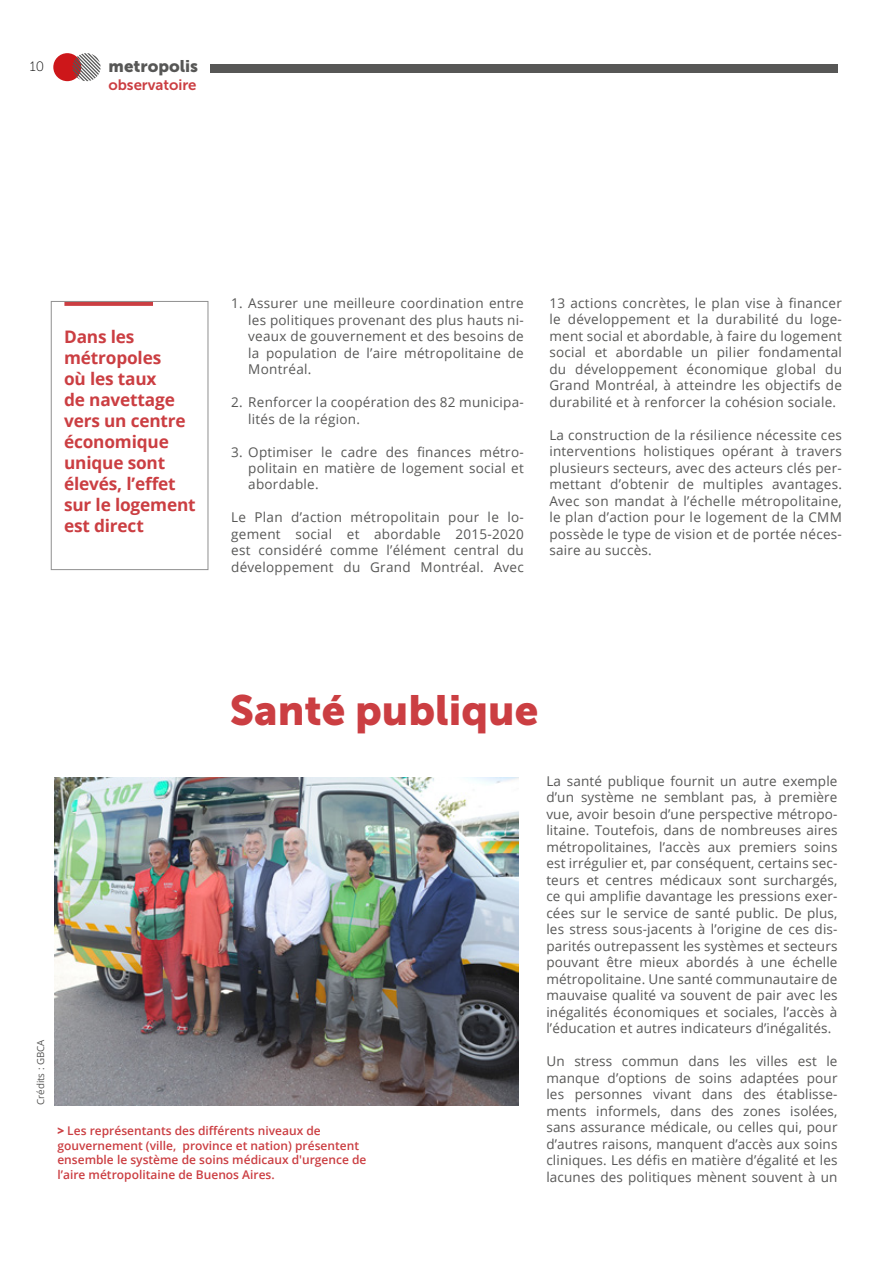
<style>
.page{position:relative;width:893px;height:1263px;background:#fff}
.page>*{position:absolute;margin:0;border:0;box-sizing:border-box;transform-origin:0 0}
.t1{font:42px "Museo Sans 900";color:#cb3e42}
.t2{font:700 17.25px/21px "Open Sans";letter-spacing:-.01em;color:#cb3e42}
.t3{font:16.8px "Museo Sans 900";color:#575756}
.t4{font:15px "Museo Sans 700";letter-spacing:-.005em;color:#cb3e42}
.t5{font:13.5px/16.5px "Open Sans";letter-spacing:.02em;color:#575756;text-align:justify}
.t6{font:13.5px "Museo Sans 100";color:#000}
.t7{font:600 12px/14.7px "Open Sans";color:#cb3e42}
.t8{font:9.75px "Open Sans";color:#575756}
.s1{font-weight:800}
</style>
<div class="page">
<div style="left:53px;top:53px;width:28px;height:28px;background:#cd171a;border-radius:50%"></div>
<svg style="left:73px;top:53px;width:28px;height:28px"></svg>
<div style="left:210px;top:64px;width:628px;height:8px;background:#575756"></div>
<img style="left:54px;top:778px;width:465px;height:327px">
<div style="left:64px;top:301px;width:89px;height:5px;background:#cb3e42"></div>
<div style="left:51px;top:301px;width:157px;height:269px;border:1px solid #909090"></div>
<p class="t6" style="left:30px;top:59px;width:16px">10</p>
<p class="t3" style="left:109px;top:57px;width:91px">metropolis</p>
<p class="t4" style="left:109px;top:77px;width:89px">observatoire</p>
<p class="t2" style="left:64px;top:326px;width:133px">Dans les métropoles<br>où les taux<br>de navettage vers un centre économique unique sont élevés, l’effet sur le logement est direct</p>
<p class="t5" style="left:248px;top:294px;width:277px;text-indent:-17px">1. Assurer une meilleure coordination entre les politiques provenant des plus hauts ni&shy;veaux de gouvernement et des besoins de la population de l’aire métropolitaine de Montréal.</p>
<p class="t5" style="left:248px;top:393px;width:277px;text-indent:-17px">2. Renforcer la coopération des 82 municipa&shy;lités de la région.</p>
<p class="t5" style="left:248px;top:443px;width:277px;text-indent:-17px">3. Optimiser le cadre des finances métro&shy;politain en matière de logement social et abordable.</p>
<p class="t5" style="left:231px;top:509px;width:294px">Le Plan d’action métropolitain pour le lo&shy;gement social et abordable 2015-2020 est considéré comme l’élément central du développement du Grand Montréal. Avec</p>
<p class="t5" style="left:549px;top:294px;width:294px">13 actions concrètes, le plan vise à financer le développement et la durabilité du loge&shy;ment social et abordable, à faire du logement social et abordable un pilier fondamental du développement économique global du Grand Montréal, à atteindre les objectifs de durabilité et à renforcer la cohésion sociale.</p>
<p class="t5" style="left:549px;top:426px;width:294px">La construction de la résilience nécessite ces interventions holistiques opérant à travers plusieurs secteurs, avec des acteurs clés per&shy;mettant d’obtenir de multiples avantages.<br>Avec son mandat à l’échelle métropolitaine, le plan d’action pour le logement de la CMM possède le type de vision et de portée néces&shy;saire au succès.</p>
<h1 class="t1" style="left:230px;top:686px;width:310px">Santé publique</h1>
<p class="t8" style="left:34px;top:1105px;width:67px;rotate:-90deg">Crédits : GBCA</p>
<p class="t7" style="left:57px;top:1123px;width:311px"><span class="s1">&gt;</span> Les représentants des différents niveaux de gouvernement (ville, province et nation) présentent ensemble le système de soins médicaux d'urgence de l’aire métropolitaine de Buenos Aires.</p>
<p class="t5" style="left:546px;top:772px;width:293px">La santé publique fournit un autre exemple d’un système ne semblant pas, à première vue, avoir besoin d’une perspective métropo&shy;litaine. Toutefois, dans de nombreuses aires métropolitaines, l’accès aux premiers soins est irrégulier et, par conséquent, certains sec&shy;teurs et centres médicaux sont surchargés, ce qui amplifie davantage les pressions exer&shy;cées sur le service de santé public. De plus, les stress sous-jacents à l’origine de ces dis&shy;parités outrepassent les systèmes et secteurs pouvant être mieux abordés à une échelle métropolitaine. Une santé communautaire de mauvaise qualité va souvent de pair avec les inégalités économiques et sociales, l’accès à l’éducation et autres indicateurs d’inégalités.</p>
<p class="t5" style="left:546px;top:1053px;width:293px">Un stress commun dans les villes est le manque d’options de soins adaptées pour les personnes vivant dans des établisse&shy;ments informels, dans des zones isolées, sans assurance médicale, ou celles qui, pour d’autres raisons, manquent d’accès aux soins cliniques. Les défis en matière d’égalité et les lacunes des politiques mènent souvent à un</p>
</div>
